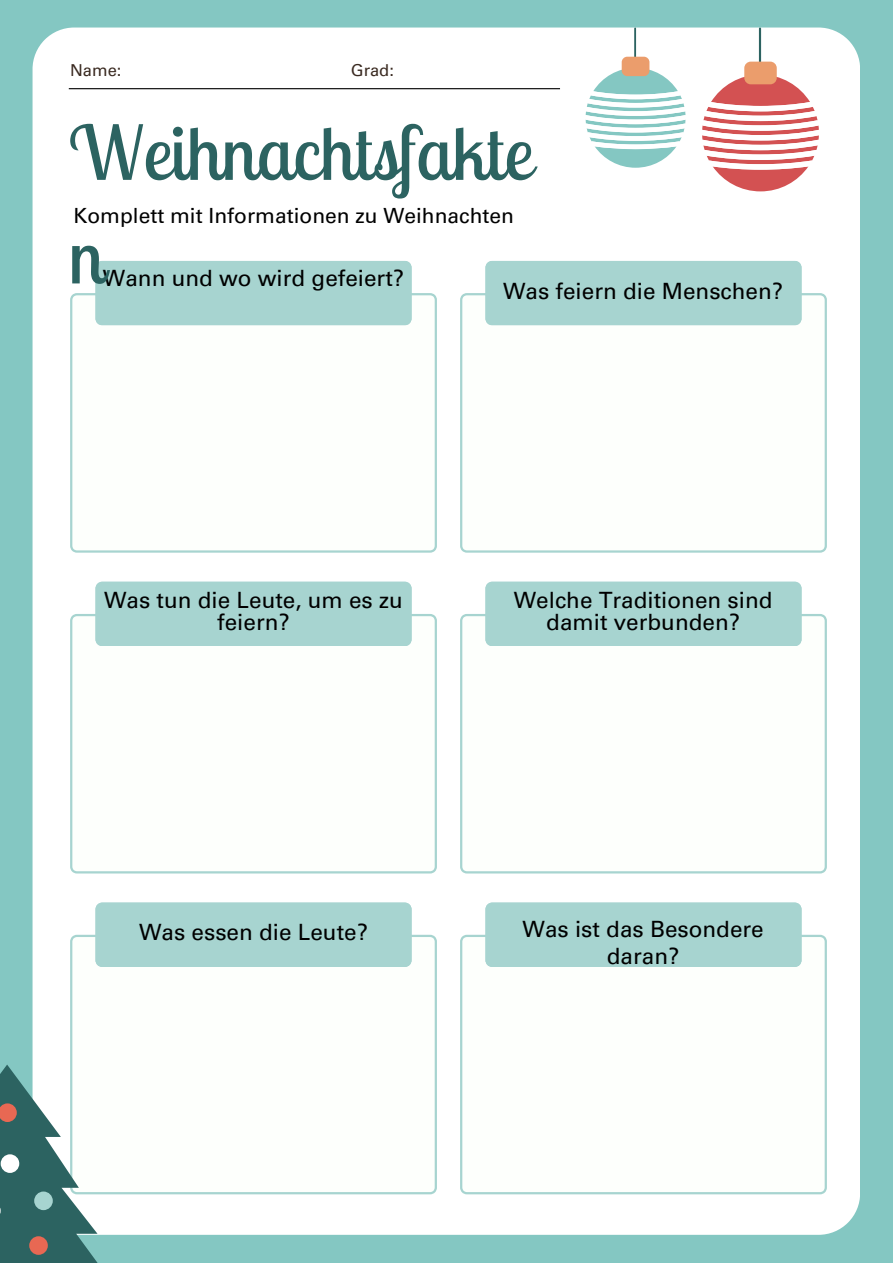
<style>
.page{position:relative;width:893px;height:1264px;background:#fff}
.page>*{position:absolute;margin:0;border:0;box-sizing:border-box;transform-origin:0 0}
.t1{font:74.7px/103.5px "Lobster Two";color:#2c6361}
.t2{font:22.5px/22.5px "Univers LT Pro 55 Roman";color:#000;text-align:center}
.t3{font:21px "Univers LT Pro 55 Roman";color:#000}
.t4{font:16.5px "Univers LT Pro 55 Roman";color:#3a2a21}
</style>
<div class="page">
<div style="left:0;top:0;width:892px;height:1262px;background:#84c7c2"></div>
<div style="left:33px;top:28px;width:827px;height:1206px;background:#fff"></div>
<div style="left:70px;top:293px;width:367px;height:259px;background:#fdfffc"></div>
<div style="left:70px;top:614px;width:367px;height:259px;background:#fdfffc"></div>
<div style="left:70px;top:934px;width:367px;height:260px;background:#fdfffc"></div>
<div style="left:95px;top:261px;width:316px;height:64px;background:#a7d4d0"></div>
<div style="left:95px;top:581px;width:316px;height:65px;background:#a7d4d0"></div>
<div style="left:95px;top:902px;width:316px;height:65px;background:#a7d4d0"></div>
<div style="left:460px;top:293px;width:366px;height:259px;background:#fdfffc"></div>
<div style="left:460px;top:614px;width:366px;height:259px;background:#fdfffc"></div>
<div style="left:460px;top:934px;width:366px;height:260px;background:#fdfffc"></div>
<div style="left:485px;top:261px;width:316px;height:64px;background:#a7d4d0"></div>
<div style="left:485px;top:581px;width:316px;height:65px;background:#a7d4d0"></div>
<div style="left:485px;top:902px;width:316px;height:65px;background:#a7d4d0"></div>
<hr style="left:69px;top:88px;width:491px;height:1px;background:#000">
<hr style="left:634px;top:28px;width:2px;height:39px;background:#2c6361">
<svg style="left:585px;top:68px;width:100px;height:100px"></svg>
<div style="left:621px;top:57px;width:28px;height:19px;background:#eb9d6c;border-radius:6px"></div>
<hr style="left:758px;top:28px;width:3px;height:46px;background:#2c6361">
<svg style="left:702px;top:75px;width:116px;height:116px;background:#eaafaf"></svg>
<div style="left:744px;top:62px;width:32px;height:22px;background:#eb9d6c;border-radius:6px"></div>
<svg style="left:0;top:1064px;width:106px;height:198px;background:#8aa8a5"></svg>
<p class="t4" style="left:70px;top:64px;width:53px">Name:</p>
<p class="t4" style="left:351px;top:64px;width:45px">Grad:</p>
<p class="t1" style="left:69px;top:100px;width:464px">Weihnachtsfakte n</p>
<p class="t3" style="left:73px;top:208px;width:442px">Komplett mit Informationen zu Weihnachten</p>
<p class="t2" style="left:103px;top:270px;width:303px">Wann und wo wird gefeiert?</p>
<p class="t2" style="left:503px;top:282px;width:281px">Was feiern die Menschen?</p>
<p class="t2" style="left:104px;top:591px;width:300px">Was tun die Leute, um es zu feiern?</p>
<p class="t2" style="left:513px;top:591px;width:260px">Welche Traditionen sind damit verbunden?</p>
<p class="t2" style="left:139px;top:923px;width:230px">Was essen die Leute?</p>
<p class="t2" style="left:522px;top:918px;width:243px;line-height:27px">Was ist das Besondere daran?</p>
</div>
